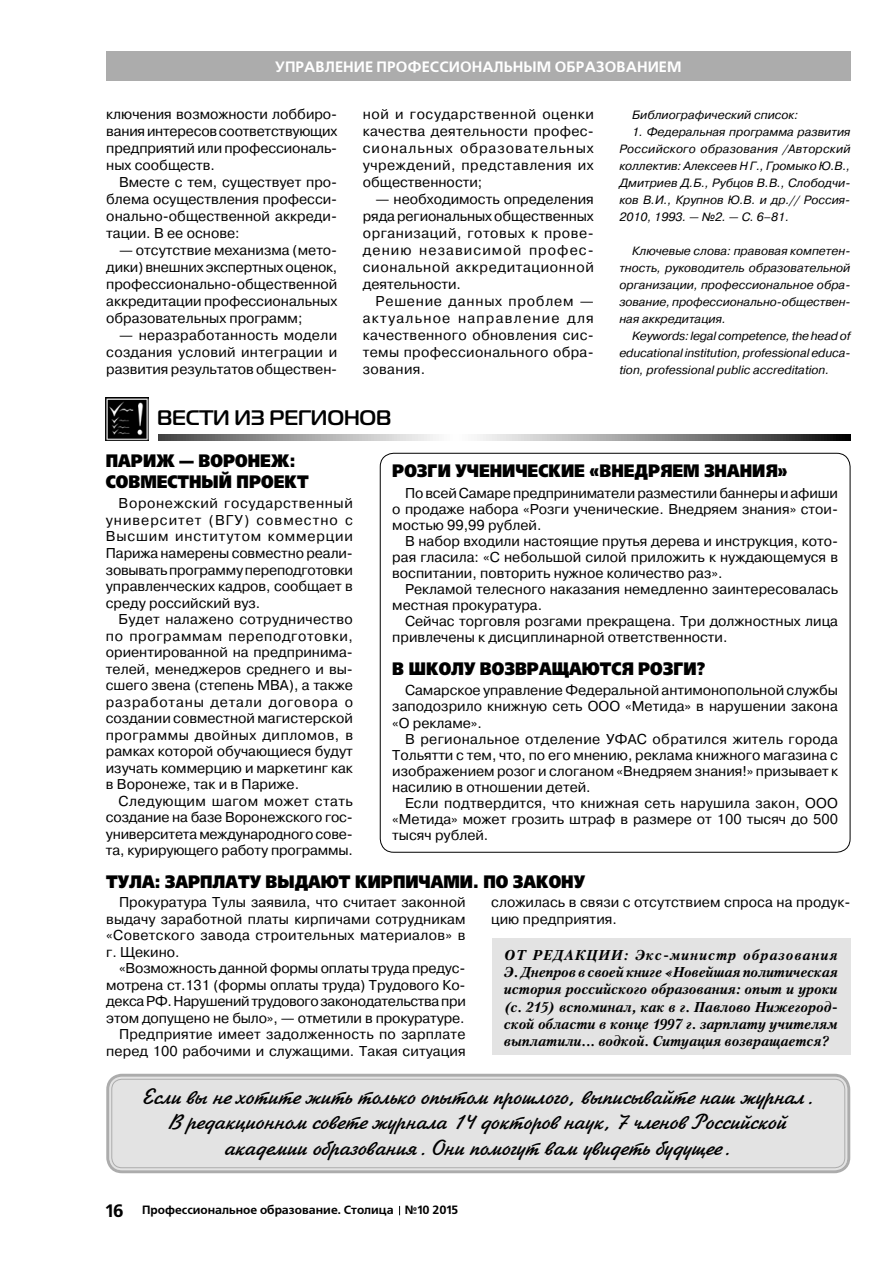
<style>
.page{position:relative;width:893px;height:1263px;background:#fff}
.page>*{position:absolute;margin:0;border:0;box-sizing:border-box;transform-origin:0 0}
.t1{font:22.5px/25.5px "Zhikharev C";letter-spacing:.005em;color:#000;text-align:center}
.t2{font:700 21px "Magistral C";letter-spacing:-.005em;color:#000}
.t3{font:18px/21px "Free Set Black C";color:#000;scale:.85 1}
.t4{font:700 15px "Free Set C";color:#fff}
.t5{font:14.25px/16.5px "Pragmatica C";color:#000;text-align:justify}
.t6{font:italic 700 14.25px/17.2px "Petersburg C";color:#000;text-align:justify}
.t7{font:14.25px "Pragmatica C";letter-spacing:.025em;color:#000}
.t8{font:italic 12px/17px "Pragmatica C";color:#000;text-align:justify}
.t9{font:700 12px "Free Set C";color:#000}
.s1{font-size:18px}
</style>
<div class="page">
<div style="left:106px;top:51px;width:744px;height:30px;background:#acacac"></div>
<div style="left:492px;top:939px;width:358px;height:116px;background:#e3e3e3"></div>
<div style="left:109px;top:1077px;width:738px;height:93px;background:#e3e3e3;border-radius:13px"></div>
<div style="left:106px;top:1074px;width:744px;height:99px;border:3px solid #acacac;border-radius:14px"></div>
<div style="left:111px;top:1079px;width:734px;height:89px;border:1px solid #acacac;border-radius:10px"></div>
<svg style="left:158px;top:434px;width:692px;height:6px;background:#979797"></svg>
<svg style="left:105px;top:398px;width:44px;height:43px"></svg>
<img style="left:106px;top:398px;width:42px;height:42px">
<p class="t4" style="left:275px;top:58px;width:408px">Управление профессиональным образованием</p>
<p class="t5" style="left:106px;top:106px;width:233px;line-height:17px">ключения возможности лоббиро&shy;вания интересов соответствующих предприятий или профессиональ&shy;ных сообществ.</p>
<p class="t5" style="left:106px;top:174px;width:233px;line-height:17px;text-indent:13px">Вместе с тем, существует про&shy;блема осуществления професси&shy;онально-общественной аккреди&shy;тации. В ее основе:</p>
<p class="t5" style="left:106px;top:242px;width:233px;line-height:17px;text-indent:13px">— отсутствие механизма (мето&shy;дики) внешних экспертных оценок, профессионально-общественной аккредитации профессиональных образовательных программ;</p>
<p class="t5" style="left:106px;top:327px;width:233px;line-height:17px;text-indent:13px">— неразработанность модели создания условий интеграции и развития результатов обществен-</p>
<p class="t5" style="left:363px;top:106px;width:233px;line-height:17px">ной и государственной оценки качества деятельности профес&shy;сиональных образовательных учреждений, представления их общественности;</p>
<p class="t5" style="left:363px;top:191px;width:233px;line-height:17px;text-indent:13px">— необходимость определения ряда региональных общественных организаций, готовых к прове&shy;дению независимой профес&shy;сиональной аккредитационной деятельности.</p>
<p class="t5" style="left:363px;top:293px;width:233px;line-height:17px;text-indent:13px">Решение данных проблем — актуальное направление для качественного обновления сис&shy;темы профессионального обра&shy;зования.</p>
<p class="t8" style="left:632px;top:107px;width:168px">Библиографический список:</p>
<p class="t8" style="left:619px;top:124px;width:233px;text-indent:13px">1. Федеральная программа развития Российского образования /Авторский коллектив: Алексеев Н Г., Громыко Ю.В., Дмитриев Д.Б., Рубцов В.В., Слободчи&shy;ков В.И., Крупнов Ю.В. и др.// Россия-2010, 1993. — №2. — С. 6–81.</p>
<p class="t8" style="left:619px;top:243px;width:233px;text-indent:13px">Ключевые слова: правовая компетен&shy;тность, руководитель образовательной организации, профессиональное обра&shy;зование, профессионально-обществен&shy;ная аккредитация.</p>
<p class="t8" style="left:619px;top:328px;width:233px;text-indent:13px">Keywords: legal competence, the head of educational institution, professional educa&shy;tion, professional public accreditation.</p>
<h2 class="t2" style="left:157px;top:405px;width:236px">ВЕСТИ ИЗ РЕГИОНОВ</h2>
<p class="t3" style="left:106px;top:450px;width:240px">Париж — Воронеж: совм естный проект</p>
<p class="t5" style="left:106px;top:496px;width:249px;text-indent:13px">Воронежский государственный университет (ВГУ) совместно с Высшим институтом коммерции Парижа намерены совместно реали&shy;зовывать программу переподготовки управленческих кадров, сообщает в среду российский вуз.</p>
<p class="t5" style="left:106px;top:611px;width:249px;text-indent:13px">Будет налажено сотрудничество по программам переподготовки, ориентированной на предпринима&shy;телей, менеджеров среднего и вы&shy;сшего звена (степень MBA), а также разработаны детали договора о создании совместной магистерской программы двойных дипломов, в рамках которой обучающиеся будут изучать коммерцию и маркетинг как в Воронеже, так и в Париже.</p>
<p class="t5" style="left:106px;top:793px;width:249px;text-indent:13px">Следующим шагом может стать создание на базе Воронежского гос&shy;университета международного сове&shy;та, курирующего работу программы.</p>
<p class="t3" style="left:106px;top:871px;width:565px">Тула: Зарплату выдают кирпичам и. По закону</p>
<p class="t5" style="left:106px;top:894px;width:361px;text-indent:13px">Прокуратура Тулы заявила, что считает законной выдачу заработной платы кирпичами сотрудникам «Советского завода строительных материалов» в г. Щекино.</p>
<p class="t5" style="left:106px;top:960px;width:361px;text-align:right">«Возможность данной формы оплаты труда предус&shy;мотрена ст.131 (формы оплаты труда) Трудового Ко&shy;декса РФ. Нарушений трудового законодательства при этом допущено не было», — отметили в прокуратуре.<br>Предприятие имеет задолженность по зарплате перед 100 рабочими и служащими. Такая ситуация</p>
<p class="t3" style="left:392px;top:461px;width:466px">Розги ученические «Внедряем знания»</p>
<p class="t5" style="left:392px;top:485px;width:447px;line-height:16px;text-indent:13px">По всей Самаре предприниматели разместили баннеры и афиши о продаже набора «Розги ученические. Внедряем знания» стои&shy;мостью 99,99 рублей.</p>
<p class="t5" style="left:392px;top:533px;width:447px;line-height:16px;text-indent:13px">В набор входили настоящие прутья дерева и инструкция, кото&shy;рая гласила: «С небольшой силой приложить к нуждающемуся в воспитании, повторить нужное количество раз».</p>
<p class="t5" style="left:392px;top:581px;width:447px;line-height:16px;text-indent:13px">Рекламой телесного наказания немедленно заинтересовалась местная прокуратура.</p>
<p class="t5" style="left:392px;top:613px;width:447px;line-height:16px;text-indent:13px">Сейчас торговля розгами прекращена. Три должностных лица привлечены к дисциплинарной ответственности.</p>
<p class="t3" style="left:392px;top:658px;width:370px">В школу возвращаются розги?</p>
<p class="t5" style="left:392px;top:683px;width:447px;line-height:16px;text-indent:13px">Самарское управление Федеральной антимонопольной службы заподозрило книжную сеть ООО</p>
<p class="t5" style="left:625px;top:698px;width:214px">«Метида» в нарушении закона</p>
<p class="t5" style="left:392px;top:715px;width:91px">«О рекламе».</p>
<p class="t7" style="left:405px;top:731px;width:435px">В региональное отделение УФАС обратился житель города</p>
<p class="t5" style="left:392px;top:747px;width:447px">Тольятти с тем, что, по его мнению, реклама книжного магазина с</p>
<p class="t5" style="left:392px;top:763px;width:447px">изображением розог и слоганом «Внедряем знания!» призывает к</p>
<p class="t5" style="left:392px;top:779px;width:200px">насилию в отношении детей.</p>
<p class="t5" style="left:405px;top:795px;width:412px">Если подтвердится, что книжная сеть нарушила закон, ООО</p>
<p class="t5" style="left:392px;top:811px;width:447px">«Метида» может грозить штраф в размере от 100 тысяч до 500</p>
<p class="t5" style="left:392px;top:827px;width:98px">тысяч рублей.</p>
<p class="t5" style="left:491px;top:894px;width:361px">сложилась в связи с отсутствием спроса на продук&shy;цию предприятия.</p>
<p class="t6" style="left:504px;top:946px;width:335px">ОТ РЕДАКЦИИ: Экс-министр образования Э. Днепров в своей книге «Новейшая политическая история российского образования: опыт и уроки (с. 215) вспоминал, как в г. Павлово Нижегород&shy;ской области в конце 1997 г. зарплату учителям выплатили... водкой. Ситуация возвращается?</p>
<h1 class="t1" style="left:141px;top:1084px;width:672px">Если вы не хотите жить только опытом прошлого, выписывайте наш журнал.<br>В редакционном совете журнала 14 докторов наук, 7 членов Российской академии образования. Они помогут вам увидеть будущее.</h1>
<p class="t9" style="left:105px;top:1203px;width:355px"><span class="s1">16</span> Профессиональное образование. Столица №10 2015</p>
</div>
